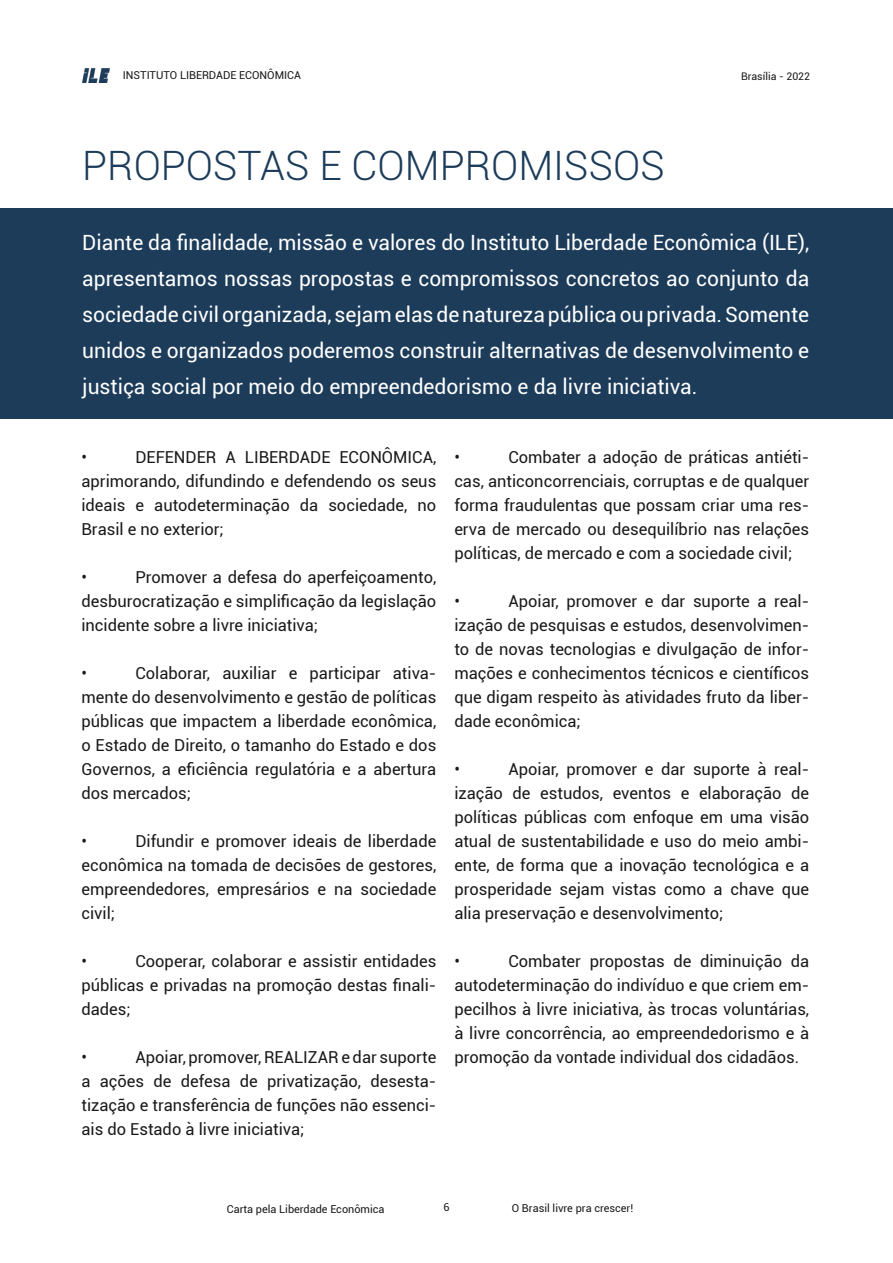
<style>
.page{position:relative;width:893px;height:1263px;background:#fff}
.page>*{position:absolute;margin:0;border:0;box-sizing:border-box;transform-origin:0 0}
.t1{font:300 40.5px "Roboto";color:#1d3c5a}
.t2{font:21px/36px "Roboto";color:#fff;text-align:justify}
.t3{font:16.5px/24px "Roboto";color:#191919;text-align:justify}
.t4{font:10.95px "Roboto";color:#191919}
.t5{font:10.5px "Roboto";color:#191919}
</style>
<div class="page">
<img style="left:82px;top:69px;width:28px;height:13px">
<div style="left:0;top:208px;width:893px;height:211px;background:#1d3c5a"></div>
<p class="t4" style="left:123px;top:68px;width:180px">INSTITUTO LIBERDADE ECONÔMICA</p>
<p class="t5" style="left:741px;top:69px;width:70px">Brasília - 2022</p>
<h1 class="t1" style="left:82px;top:138px;width:584px">PROPOSTAS E COMPROMISSOS</h1>
<p class="t2" style="left:82px;top:223px;width:728px">Diante da finalidade, missão e valores do Instituto Liberdade Econômica (ILE), apresentamos nossas propostas e compromissos concretos ao conjunto da sociedade civil organizada, sejam elas de natureza pública ou privada. Somente unidos e organizados poderemos construir alternativas de desenvolvimento e justiça social por meio do empreendedorismo e da livre iniciativa.</p>
<p class="t3" style="left:81px;top:445px;width:356px;text-indent:54px">DEFENDER A LIBERDADE ECONÔMICA, aprimorando, difundindo e defendendo os seus ideais e autodeterminação da sociedade, no Brasil e no exterior;</p>
<p class="t3" style="left:81px;top:565px;width:7px">•</p>
<p class="t3" style="left:81px;top:445px;width:7px">•</p>
<p class="t3" style="left:81px;top:565px;width:356px;text-indent:54px">Promover a defesa do aperfeiçoamento, desburocratização e simplificação da legislação incidente sobre a livre iniciativa;</p>
<p class="t3" style="left:81px;top:661px;width:7px">•</p>
<p class="t3" style="left:81px;top:661px;width:356px;text-indent:54px">Colaborar, auxiliar e participar ativa&shy;mente do desenvolvimento e gestão de políticas públicas que impactem a liberdade econômica, o Estado de Direito, o tamanho do Estado e dos Governos, a eficiência regulatória e a abertura dos mercados;</p>
<p class="t3" style="left:81px;top:829px;width:7px">•</p>
<p class="t3" style="left:81px;top:829px;width:356px;text-indent:54px">Difundir e promover ideais de liberdade econômica na tomada de decisões de gestores, empreendedores, empresários e na sociedade civil;</p>
<p class="t3" style="left:81px;top:949px;width:7px">•</p>
<p class="t3" style="left:81px;top:949px;width:356px;text-indent:54px">Cooperar, colaborar e assistir entidades públicas e privadas na promoção destas finali&shy;dades;</p>
<p class="t3" style="left:81px;top:1045px;width:7px">•</p>
<p class="t3" style="left:81px;top:1045px;width:356px;text-indent:54px">Apoiar, promover, REALIZAR e dar suporte a ações de defesa de privatização, desesta&shy;tização e transferência de funções não essenci&shy;ais do Estado à livre iniciativa;</p>
<p class="t3" style="left:454px;top:445px;width:356px;text-indent:54px">Combater a adoção de práticas antiéti&shy;cas, anticoncorrenciais, corruptas e de qualquer forma fraudulentas que possam criar uma res&shy;erva de mercado ou desequilíbrio nas relações políticas, de mercado e com a sociedade civil;</p>
<p class="t3" style="left:454px;top:589px;width:7px">•</p>
<p class="t3" style="left:454px;top:445px;width:7px">•</p>
<p class="t3" style="left:454px;top:589px;width:356px;text-indent:54px">Apoiar, promover e dar suporte a real&shy;ização de pesquisas e estudos, desenvolvimen&shy;to de novas tecnologias e divulgação de infor&shy;mações e conhecimentos técnicos e científicos que digam respeito às atividades fruto da liber&shy;dade econômica;</p>
<p class="t3" style="left:454px;top:757px;width:7px">•</p>
<p class="t3" style="left:454px;top:757px;width:356px;text-indent:54px">Apoiar, promover e dar suporte à real&shy;ização de estudos, eventos e elaboração de políticas públicas com enfoque em uma visão atual de sustentabilidade e uso do meio ambi&shy;ente, de forma que a inovação tecnológica e a prosperidade sejam vistas como a chave que alia preservação e desenvolvimento;</p>
<p class="t3" style="left:454px;top:949px;width:7px">•</p>
<p class="t3" style="left:454px;top:949px;width:356px;text-indent:54px">Combater propostas de diminuição da autodeterminação do indivíduo e que criem em&shy;pecilhos à livre iniciativa, às trocas voluntárias, à livre concorrência, ao empreendedorismo e à promoção da vontade individual dos cidadãos.</p>
<p class="t4" style="left:227px;top:1201px;width:159px">Carta pela Liberdade Econômica</p>
<p class="t4" style="left:443px;top:1200px;width:8px">6</p>
<p class="t4" style="left:512px;top:1200px;width:123px">O Brasil livre pra crescer!</p>
</div>
